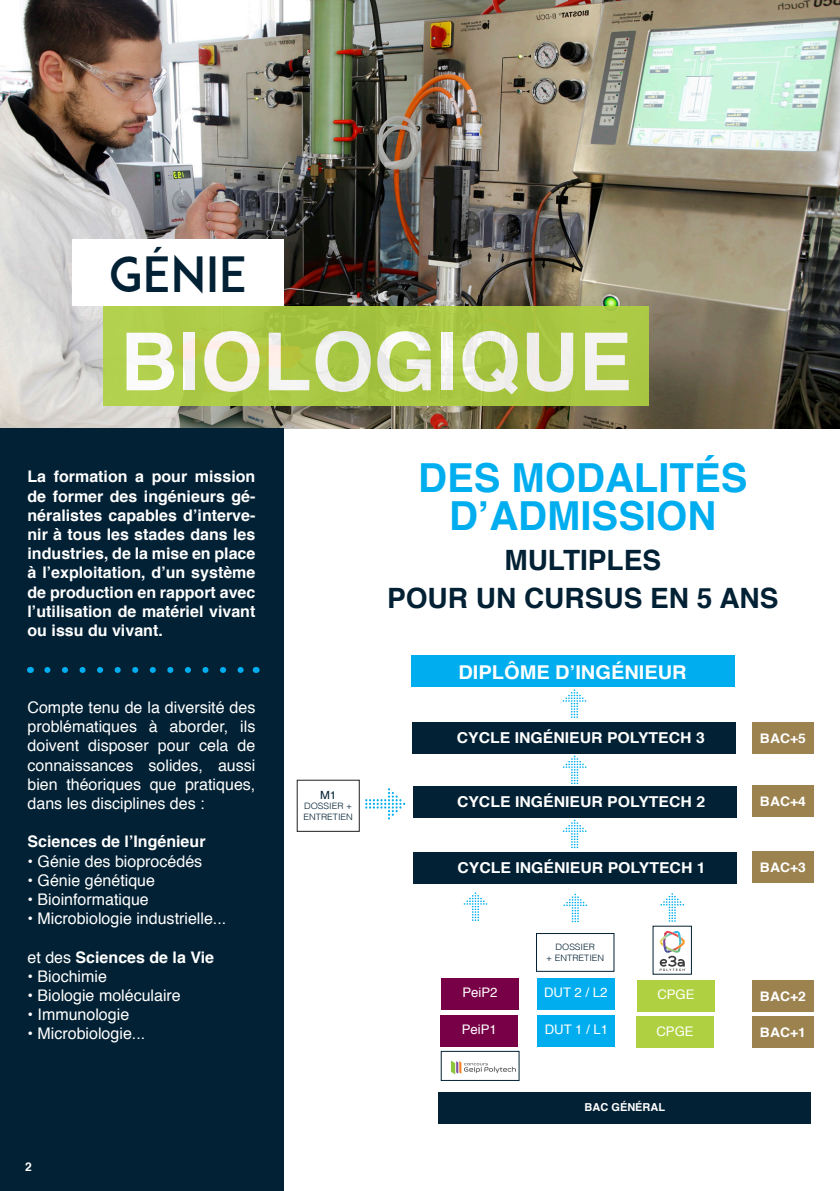
<style>
.page{position:relative;width:840px;height:1191px;background:#fff}
.page>*{position:absolute;margin:0;border:0;box-sizing:border-box;transform-origin:0 0}
.t1{font:700 80px "Helvetica";color:#fff}
.t2{font:48px "ADAM.CGPRO";color:#022134}
.t3{font:700 40px "Helvetica";color:#00aeef}
.t4{font:700 28px "Helvetica";color:#022134}
.t5{font:700 19px "Helvetica";color:#fff;scale:1.05 1}
.t6{font:16px/19.2px "Helvetica";color:#fff;text-align:justify}
.t7{font:700 16px/19.2px "Helvetica";color:#fff;text-align:justify}
.t8{font:700 15px "Helvetica";color:#fff;scale:1.05 1}
.t9{font:13.2px "Helvetica";color:#fff}
.t10{font:700 13.2px "Helvetica";color:#fff;scale:1.05 1}
.t11{font:700 12px "Helvetica";color:#fff}
.t12{font:11.2px "Helvetica";color:#022134;scale:1.05 1}
.t13{font:700 11px "Helvetica";color:#fff}
.t14{font:300 8.8px/10.6px "Helvetica";color:#022134;scale:1.05 1}
.s1{font-weight:400}
</style>
<div class="page">
<img style="left:0;top:0;width:839px;height:428px">
<div style="left:72px;top:240px;width:211px;height:66px;background:#fff"></div>
<div style="left:103px;top:306px;width:545px;height:100px;background:#abc843"></div>
<div style="left:0;top:428px;width:283px;height:763px;background:#022134"></div>
<div style="left:410px;top:656px;width:324px;height:31px;background:#00aeef"></div>
<div style="left:751px;top:722px;width:62px;height:31px;background:#9c824f"></div>
<div style="left:438px;top:1092px;width:372px;height:31px;background:#022134"></div>
<svg style="left:562px;top:689px;width:24px;height:29px"></svg>
<div style="left:751px;top:851px;width:62px;height:31px;background:#9c824f"></div>
<div style="left:751px;top:785px;width:62px;height:31px;background:#9c824f"></div>
<svg style="left:562px;top:755px;width:24px;height:29px"></svg>
<div style="left:412px;top:722px;width:323px;height:31px;background:#022134"></div>
<div style="left:412px;top:786px;width:324px;height:31px;background:#022134"></div>
<svg style="left:562px;top:819px;width:24px;height:29px"></svg>
<div style="left:413px;top:852px;width:323px;height:31px;background:#022134"></div>
<svg style="left:365px;top:788px;width:40px;height:31px"></svg>
<svg style="left:563px;top:893px;width:24px;height:29px"></svg>
<svg style="left:660px;top:893px;width:23px;height:28px"></svg>
<svg style="left:463px;top:892px;width:24px;height:29px"></svg>
<div style="left:536px;top:933px;width:78px;height:38px;border:1px solid #022134"></div>
<svg style="left:659px;top:931px;width:27px;height:40px"></svg>
<svg style="left:450px;top:1060px;width:65px;height:14px"></svg>
<div style="left:440px;top:1051px;width:79px;height:29px;border:1px solid #022134"></div>
<div style="left:637px;top:980px;width:77px;height:31px;background:#afd141"></div>
<div style="left:751px;top:1016px;width:62px;height:31px;background:#9c824f"></div>
<div style="left:751px;top:980px;width:62px;height:31px;background:#9c824f"></div>
<div style="left:636px;top:1017px;width:77px;height:31px;background:#afd141"></div>
<div style="left:537px;top:978px;width:77px;height:31px;background:#00aeef"></div>
<div style="left:537px;top:1015px;width:78px;height:31px;background:#00aeef"></div>
<div style="left:441px;top:978px;width:77px;height:31px;background:#780047"></div>
<div style="left:440px;top:1015px;width:78px;height:31px;background:#780047"></div>
<svg style="left:47px;top:667px;width:197px;height:6px"></svg>
<p class="t2" style="left:109px;top:245px;width:140px">GÉNIE</p>
<h1 class="t1" style="left:120px;top:297px;width:513px">BIOLOGIQUE</h1>
<p class="t7" style="left:27px;top:467px;width:229px">La formation a pour mission de former des ingénieurs gé&shy;néralistes capables d’interve&shy;nir à tous les stades dans les industries, de la mise en place à l’exploitation, d’un système de production en rapport avec l’utilisation de matériel vivant ou issu du vivant.</p>
<p class="t6" style="left:27px;top:698px;width:229px">Compte tenu de la diversité des problématiques à aborder, ils doivent disposer pour cela de connaissances solides, aussi bien théoriques que pratiques, dans les disciplines des :</p>
<p class="t7" style="left:27px;top:832px;width:179px">Sciences de l’Ingénieur</p>
<p class="t6" style="left:27px;top:852px;width:176px">• Génie des bioprocédés</p>
<p class="t6" style="left:27px;top:871px;width:129px">• Génie génétique</p>
<p class="t6" style="left:27px;top:890px;width:123px">• Bioinformatique</p>
<p class="t6" style="left:27px;top:909px;width:200px">• Microbiologie industrielle...</p>
<p class="t7" style="left:27px;top:947px;width:188px"><span class="s1">et des</span> Sciences de la Vie</p>
<p class="t6" style="left:27px;top:967px;width:81px">• Biochimie</p>
<p class="t6" style="left:27px;top:986px;width:155px">• Biologie moléculaire</p>
<p class="t6" style="left:27px;top:1005px;width:103px">• Immunologie</p>
<p class="t6" style="left:27px;top:1024px;width:119px">• Microbiologie...</p>
<p class="t11" style="left:25px;top:1157px;width:8px">2</p>
<p class="t12" style="left:320px;top:786px;width:17px">M1</p>
<p class="t14" style="left:303px;top:800px;width:48px">DOSSIER +<br>ENTRETIEN</p>
<p class="t3" style="left:418px;top:446px;width:330px">DES MODALITÉS</p>
<p class="t3" style="left:449px;top:484px;width:268px">D’ADMISSION</p>
<p class="t4" style="left:504px;top:538px;width:158px">MULTIPLES</p>
<p class="t4" style="left:387px;top:576px;width:393px">POUR UN CURSUS EN 5 ANS</p>
<p class="t5" style="left:458px;top:657px;width:219px">DIPLÔME D’INGÉNIEUR</p>
<p class="t8" style="left:456px;top:725px;width:238px">CYCLE INGÉNIEUR POLYTECH 3</p>
<p class="t10" style="left:759px;top:728px;width:45px">BAC+5</p>
<p class="t8" style="left:457px;top:789px;width:238px">CYCLE INGÉNIEUR POLYTECH 2</p>
<p class="t10" style="left:759px;top:791px;width:45px">BAC+4</p>
<p class="t8" style="left:457px;top:855px;width:238px">CYCLE INGÉNIEUR POLYTECH 1</p>
<p class="t10" style="left:759px;top:857px;width:45px">BAC+3</p>
<p class="t14" style="left:555px;top:941px;width:39px">DOSSIER</p>
<p class="t14" style="left:546px;top:951px;width:57px">+ ENTRETIEN</p>
<p class="t9" style="left:462px;top:982px;width:37px">PeiP2</p>
<p class="t9" style="left:461px;top:1019px;width:37px">PeiP1</p>
<p class="t9" style="left:544px;top:982px;width:65px">DUT 2 / L2</p>
<p class="t9" style="left:544px;top:1019px;width:65px">DUT 1 / L1</p>
<p class="t9" style="left:657px;top:984px;width:39px">CPGE</p>
<p class="t9" style="left:656px;top:1020px;width:39px">CPGE</p>
<p class="t10" style="left:759px;top:985px;width:45px">BAC+2</p>
<p class="t10" style="left:759px;top:1021px;width:45px">BAC+1</p>
<p class="t13" style="left:584px;top:1098px;width:82px">BAC GÉNÉRAL</p>
</div>
